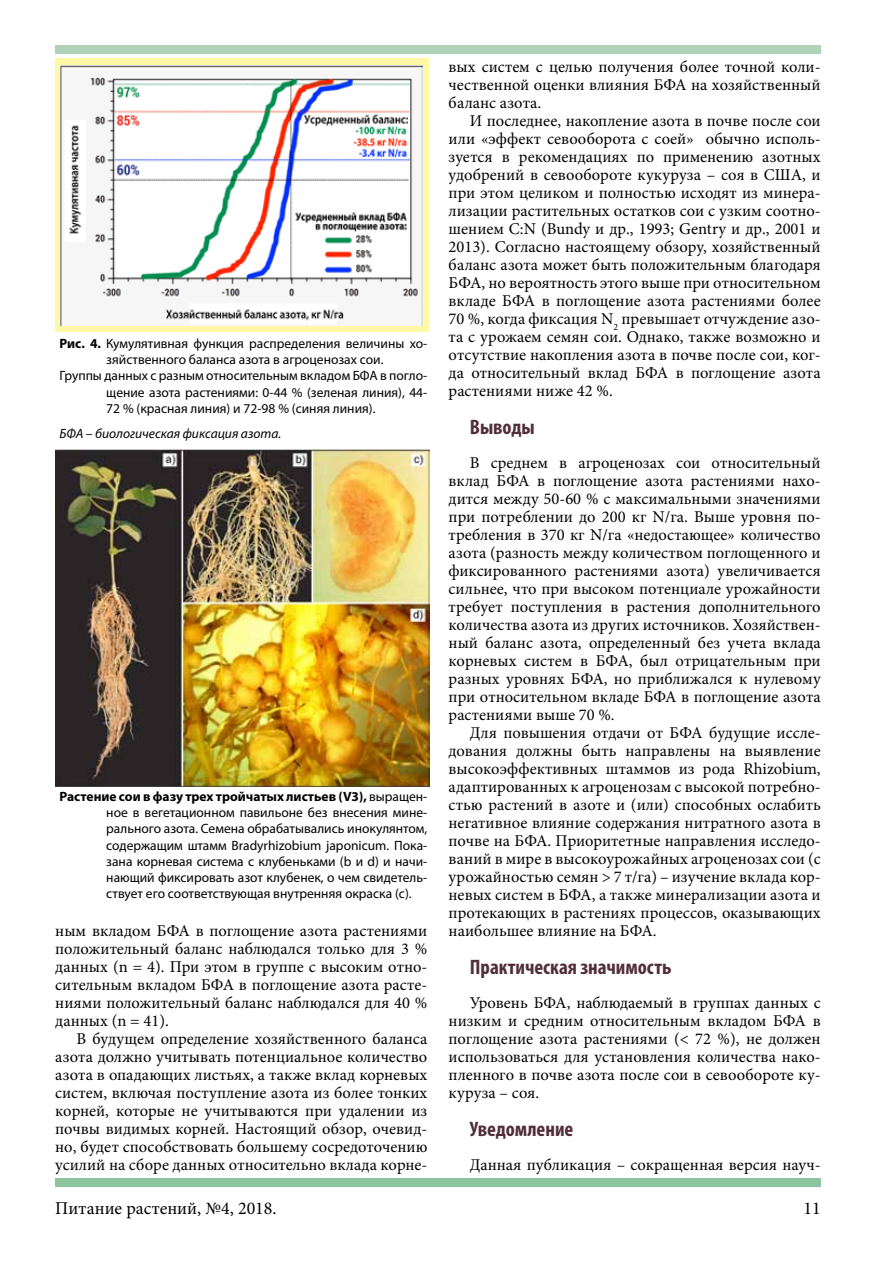
<style>
.page{position:relative;width:893px;height:1263px;background:#fff}
.page>*{position:absolute;margin:0;border:0;box-sizing:border-box;transform-origin:0 0}
.t1{font:700 condensed 21px "Myriad Pro";color:#512e39}
.t2{font:18px "Minion Pro";color:#000}
.t3{font:16.5px/18px "Minion Pro";color:#000;text-align:justify}
.t4{font:13.5px/16.2px "Myriad Pro";color:#000;text-align:justify}
.t5{font:italic 13.5px "Myriad Pro";color:#000}
.s1{font-weight:700}
</style>
<div class="page">
<div style="left:56px;top:45px;width:764px;height:9px;background:#b0d2b8"></div>
<div style="left:55px;top:1178px;width:766px;height:9px;background:#8bc5a0"></div>
<div style="left:55px;top:58px;width:373px;height:274px;background:#fff8a5"></div>
<img style="left:60px;top:66px;width:362px;height:260px">
<img style="left:55px;top:449px;width:374px;height:338px">
<p class="t4" style="left:60px;top:335px;width:369px"><span class="s1">Рис. 4.</span> Кумулятивная функция распределения величины хо-</p>
<p class="t4" style="left:106px;top:351px;width:279px">зяйственного баланса азота в агроценозах сои.</p>
<p class="t4" style="left:60px;top:368px;width:369px">Группы данных с разным относительным вкладом БФА в погло-</p>
<p class="t4" style="left:106px;top:384px;width:323px">щение азота растениями: 0-44 % (зеленая линия), 44-</p>
<p class="t4" style="left:106px;top:400px;width:271px">72 % (красная линия) и 72-98 % (синяя линия).</p>
<p class="t5" style="left:60px;top:425px;width:223px">БФА – биологическая фиксация азота.</p>
<p class="t4" style="left:106px;top:788px;width:323px;text-indent:-47px"><span class="s1">Растение сои в фазу трех тройчатых листьев (V3),</span> выращен&shy;ное в вегетационном павильоне без внесения мине&shy;рального азота. Семена обрабатывались инокулянтом, содержащим штамм Bradyrhizobium japonicum. Пока&shy;зана корневая система с клубеньками (b и d) и начи&shy;нающий фиксировать азот клубенек, о чем свидетель&shy;ствует его соответствующая внутренняя окраска (c).</p>
<p class="t3" style="left:55px;top:922px;width:374px">ным вкладом БФА в поглощение азота растениями положительный баланс наблюдался только для 3 % данных (n = 4). При этом в группе с высоким отно&shy;сительным вкладом БФА в поглощение азота расте&shy;ниями положительный баланс наблюдался для 40 % данных (n = 41).</p>
<p class="t3" style="left:55px;top:1030px;width:374px;text-indent:21px">В будущем определение хозяйственного баланса азота должно учитывать потенциальное количество азота в опадающих листьях, а также вклад корневых систем, включая поступление азота из более тонких корней, которые не учитываются при удалении из почвы видимых корней. Настоящий обзор, очевид&shy;но, будет способствовать большему сосредоточению усилий на сборе данных относительно вклада корне-</p>
<p class="t3" style="left:449px;top:58px;width:374px">вых систем с целью получения более точной коли&shy;чественной оценки влияния БФА на хозяйственный баланс азота.</p>
<p class="t3" style="left:449px;top:112px;width:374px;text-indent:21px">И последнее, накопление азота в почве после сои или «эффект севооборота с соей» обычно исполь&shy;зуется в рекомендациях по применению азотных удобрений в севообороте кукуруза – соя в США, и при этом целиком и полностью исходят из минера&shy;лизации растительных остатков сои с узким соотно&shy;шением C:N (Bundy и др., 1993; Gentry и др., 2001 и 2013). Согласно настоящему обзору, хозяйственный баланс азота может быть положительным благодаря БФА, но вероятность этого выше при относительном вкладе БФА в поглощение азота растениями более 70 %, когда фиксация N<sub>2</sub> превышает отчуждение азо&shy;та с урожаем семян сои. Однако, также возможно и отсутствие накопления азота в почве после сои, ког&shy;да относительный вклад БФА в поглощение азота растениями ниже 42 %.</p>
<p class="t1" style="left:470px;top:414px;width:66px">Выводы</p>
<p class="t3" style="left:449px;top:454px;width:374px;text-indent:21px">В среднем в агроценозах сои относительный вклад БФА в поглощение азота растениями нахо&shy;дится между 50-60 % с максимальными значениями при потреблении до 200 кг N/га. Выше уровня по&shy;требления в 370 кг N/га «недостающее» количество азота (разность между количеством поглощенного и фиксированного растениями азота) увеличивается сильнее, что при высоком потенциале урожайности требует поступления в растения дополнительного количества азота из других источников. Хозяйствен&shy;ный баланс азота, определенный без учета вклада корневых систем в БФА, был отрицательным при разных уровнях БФА, но приближался к нулевому при относительном вкладе БФА в поглощение азота растениями выше 70 %.</p>
<p class="t3" style="left:449px;top:724px;width:374px;text-indent:21px">Для повышения отдачи от БФА будущие иссле&shy;дования должны быть направлены на выявление высокоэффективных штаммов из рода Rhizobium, адаптированных к агроценозам с высокой потребно&shy;стью растений в азоте и (или) способных ослабить негативное влияние содержания нитратного азота в почве на БФА. Приоритетные направления исследо&shy;ваний в мире в высокоурожайных агроценозах сои (с урожайностью семян &gt; 7 т/га) – изучение вклада кор&shy;невых систем в БФА, а также минерализации азота и протекающих в растениях процессов, оказывающих наибольшее влияние на БФА.</p>
<p class="t1" style="left:470px;top:954px;width:203px">Практическая значимость</p>
<p class="t3" style="left:449px;top:994px;width:374px;text-indent:21px">Уровень БФА, наблюдаемый в группах данных с низким и средним относительным вкладом БФА в поглощение азота растениями (&lt; 72 %), не должен использоваться для установления количества нако&shy;пленного в почве азота после сои в севообороте ку&shy;куруза – соя.</p>
<p class="t1" style="left:470px;top:1116px;width:105px">Уведомление</p>
<p class="t3" style="left:470px;top:1156px;width:352px">Данная публикация – сокращенная версия науч-</p>
<p class="t2" style="left:55px;top:1196px;width:223px">Питание растений, №4, 2018.</p>
<p class="t2" style="left:803px;top:1196px;width:19px">11</p>
</div>
